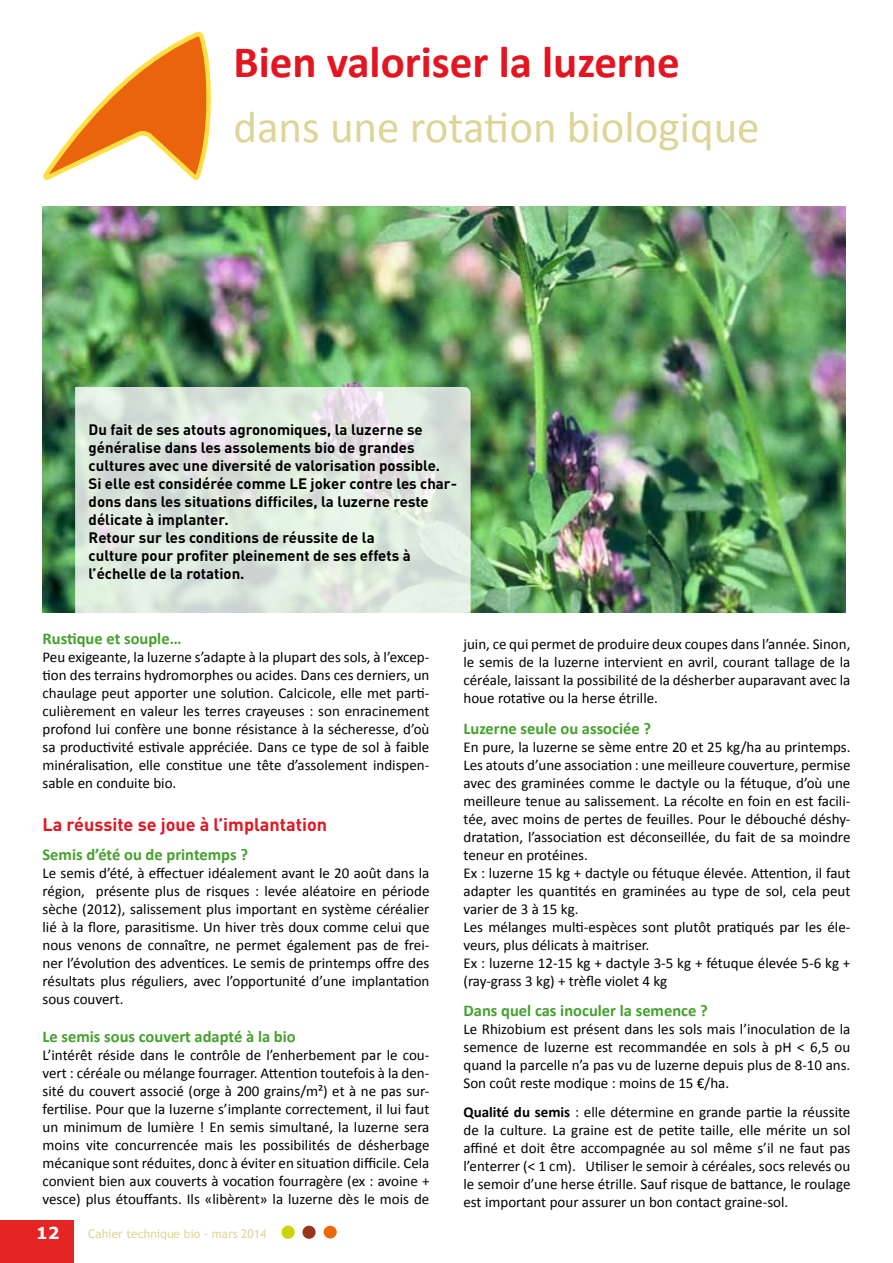
<style>
.page{position:relative;width:893px;height:1263px;background:#fff}
.page>*{position:absolute;margin:0;border:0;box-sizing:border-box;transform-origin:0 0}
.t1{font:45px "Calibri";color:#ddd597}
.t2{font:700 45px "Calibri";color:#e31520}
.t3{font:700 18px "DIN Pro";color:#e31520}
.t4{font:700 16.5px "Calibri";color:#44a12b}
.t5{font:700 16.5px "Verdana";color:#fff}
.t6{font:15px/18px "Calibri";color:#000;text-align:justify}
.t7{font:700 15px/18px "DIN Pro";color:#000}
.t8{font:12px "Trebuchet MS";color:#ddd597}
.s1{font-weight:700}
</style>
<div class="page">
<div style="left:302px;top:1226px;width:14px;height:13px;background:#99351a;border-radius:50%"></div>
<div style="left:324px;top:1226px;width:13px;height:12px;background:#eb690b;border-radius:50%"></div>
<div style="left:281px;top:1226px;width:14px;height:13px;background:#cbd300;border-radius:50%"></div>
<div style="left:0;top:1220px;width:73px;height:43px;background:#e42523"></div>
<img style="left:43px;top:206px;width:803px;height:407px">
<svg style="left:75px;top:387px;width:396px;height:226px;background:#dce6dd"></svg>
<svg style="left:43px;top:31px;width:166px;height:149px"></svg>
<h1 class="t2" style="left:233px;top:34px;width:448px">Bien valoriser la luzerne</h1>
<h1 class="t1" style="left:233px;top:98px;width:528px">dans une rotation biologique</h1>
<p class="t7" style="left:89px;top:420px;width:370px">Du fait de ses atouts agronomiques, la luzerne se généralise dans les assolements bio de grandes cultures avec une diversité de valorisation possible.<br>Si elle est considérée comme LE joker contre les char&shy;dons dans les situations difficiles, la luzerne reste délicate à implanter.<br>Retour sur les conditions de réussite de la<br>culture pour profiter pleinement de ses effets à l’échelle de la rotation.</p>
<p class="t4" style="left:43px;top:628px;width:140px">Rustique et souple…</p>
<p class="t6" style="left:43px;top:648px;width:388px">Peu exigeante, la luzerne s’adapte à la plupart des sols, à l’excep&shy;tion des terrains hydromorphes ou acides. Dans ces derniers, un chaulage peut apporter une solution. Calcicole, elle met parti&shy;culièrement en valeur les terres crayeuses : son enracinement profond lui confère une bonne résistance à la sécheresse, d’où sa productivité estivale appréciée. Dans ce type de sol à faible minéralisation, elle constitue une tête d’assolement indispen&shy;sable en conduite bio.</p>
<p class="t3" style="left:43px;top:812px;width:286px">La réussite se joue à l’implantation</p>
<p class="t4" style="left:43px;top:844px;width:207px">Semis d’été ou de printemps ?</p>
<p class="t6" style="left:43px;top:864px;width:388px">Le semis d’été, à effectuer idéalement avant le 20 août dans la région, présente plus de risques : levée aléatoire en période sèche (2012), salissement plus important en système céréalier lié à la flore, parasitisme. Un hiver très doux comme celui que nous venons de connaître, ne permet également pas de frei&shy;ner l’évolution des adventices. Le semis de printemps offre des résultats plus réguliers, avec l’opportunité d’une implantation sous couvert.</p>
<p class="t4" style="left:43px;top:1026px;width:255px">Le semis sous couvert adapté à la bio</p>
<p class="t6" style="left:43px;top:1046px;width:388px">L’intérêt réside dans le contrôle de l’enherbement par le cou&shy;vert : céréale ou mélange fourrager. Attention toutefois à la den&shy;sité du couvert associé (orge à 200 grains/m²) et à ne pas sur&shy;fertilise. Pour que la luzerne s’implante correctement, il lui faut un minimum de lumière ! En semis simultané, la luzerne sera moins vite concurrencée mais les possibilités de désherbage mécanique sont réduites, donc à éviter en situation difficile. Cela convient bien aux couverts à vocation fourragère (ex : avoine + vesce) plus étouffants. Ils «libèrent» la luzerne dès le mois de</p>
<p class="t5" style="left:36px;top:1221px;width:25px">12</p>
<p class="t8" style="left:88px;top:1226px;width:180px">Cahier technique bio - mars 2014</p>
<p class="t6" style="left:463px;top:635px;width:388px">juin, ce qui permet de produire deux coupes dans l’année. Sinon, le semis de la luzerne intervient en avril, courant tallage de la céréale, laissant la possibilité de la désherber auparavant avec la houe rotative ou la herse étrille.</p>
<p class="t4" style="left:463px;top:718px;width:189px">Luzerne seule ou associée ?</p>
<p class="t6" style="left:463px;top:738px;width:388px;text-align:left">En pure, la luzerne se sème entre 20 et 25 kg/ha au printemps.<br>Les atouts d’une association : une meilleure couverture, permise avec des graminées comme le dactyle ou la fétuque, d’où une meilleure tenue au salissement. La récolte en foin en est facili&shy;tée, avec moins de pertes de feuilles. Pour le débouché déshy&shy;dratation, l’association est déconseillée, du fait de sa moindre teneur en protéines.<br>Ex : luzerne 15 kg + dactyle ou fétuque élevée. Attention, il faut adapter les quantités en graminées au type de sol, cela peut varier de 3 à 15 kg.<br>Les mélanges multi-espèces sont plutôt pratiqués par les éle&shy;veurs, plus délicats à maitriser.<br>Ex : luzerne 12-15 kg + dactyle 3-5 kg + fétuque élevée 5-6 kg + (ray-grass 3 kg) + trèfle violet 4 kg</p>
<p class="t4" style="left:463px;top:1000px;width:246px">Dans quel cas inoculer la semence ?</p>
<p class="t6" style="left:463px;top:1020px;width:388px">Le Rhizobium est présent dans les sols mais l’inoculation de la semence de luzerne est recommandée en sols à pH &lt; 6,5 ou quand la parcelle n’a pas vu de luzerne depuis plus de 8-10 ans.<br>Son coût reste modique : moins de 15 €/ha.</p>
<p class="t6" style="left:463px;top:1103px;width:388px"><span class="s1">Qualité du semis</span> : elle détermine en grande partie la réussite de la culture. La graine est de petite taille, elle mérite un sol affiné et doit être accompagnée au sol même s’il ne faut pas l’enterrer (&lt; 1 cm). Utiliser le semoir à céréales, socs relevés ou le semoir d’une herse étrille. Sauf risque de battance, le roulage est important pour assurer un bon contact graine-sol.</p>
</div>
